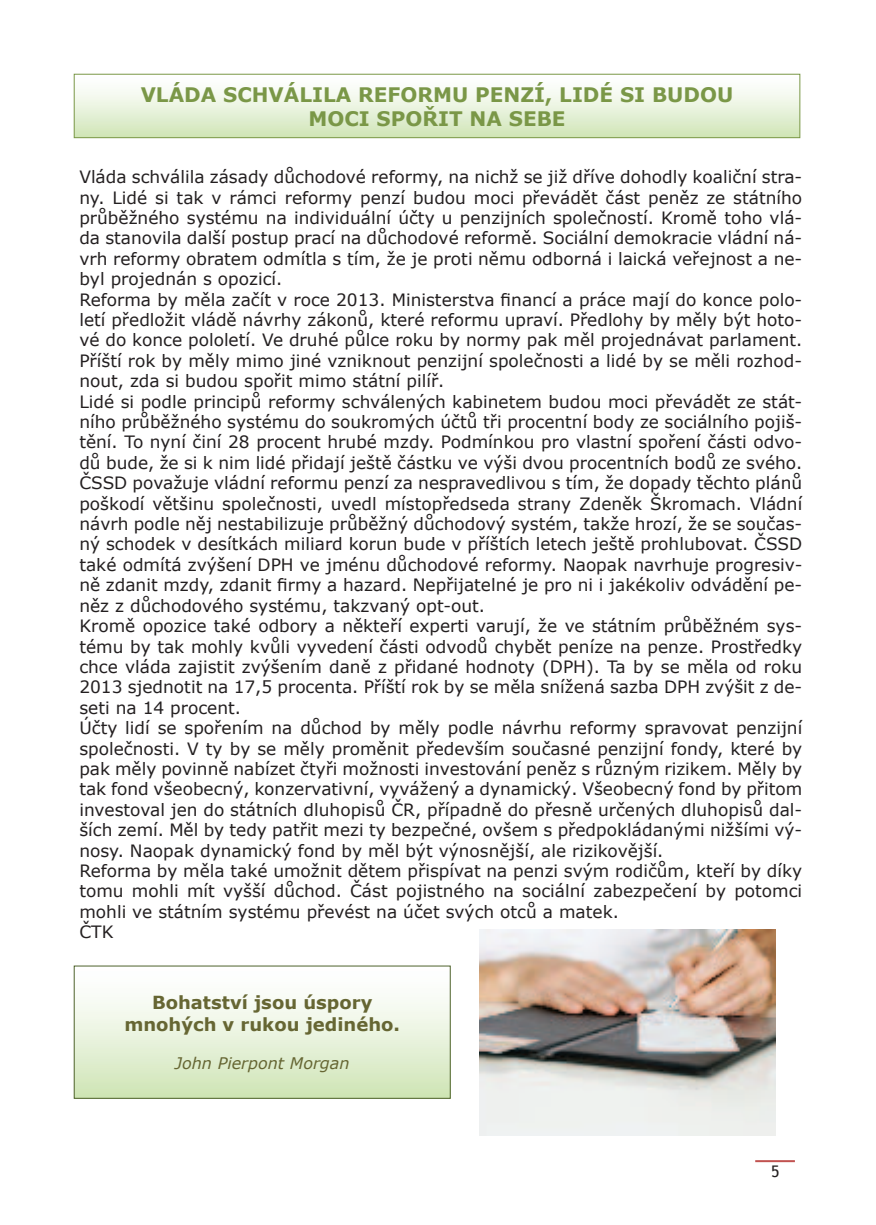
<style>
.page{position:relative;width:876px;height:1225px;background:#fff}
.page>*{position:absolute;margin:0;border:0;box-sizing:border-box;transform-origin:0 0}
.t1{font:700 20px/24px "Verdana";color:#7a9747;text-align:center}
.t2{font:700 18px/21.6px "Verdana";color:#663;text-align:center}
.t3{font:17px/20.4px "Verdana";color:#231f20}
.t4{font:italic 16px "Verdana";color:#663}
.t5{font:16px "Trebuchet MS";color:#231f20}
</style>
<div class="page">
<hr style="left:755px;top:1160px;width:40px;height:2px;background:#c15250">
<div style="left:74px;top:74px;width:726px;height:64px;background:linear-gradient(to bottom,#fff,#d2e6ba)"></div>
<div style="left:74px;top:74px;width:726px;height:64px;border:1px solid #7a9747"></div>
<img style="left:479px;top:929px;width:296px;height:206px">
<div style="left:74px;top:966px;width:376px;height:132px;background:linear-gradient(to bottom,#fff,#d1e6b9)"></div>
<p class="t1" style="left:141px;top:82px;width:594px">VLÁDA SCHVÁLILA REFORMU PENZÍ, LIDÉ SI BUDOU<br>MOCI SPOŘIT NA SEBE</p>
<p class="t3" style="left:79px;top:166px;width:724px">Vláda schválila zásady důchodové reformy, na nichž se již dříve dohodly koaliční stra&shy;ny. Lidé si tak v rámci reformy penzí budou moci převádět část peněz ze státního průběžného systému na individuální účty u penzijních společností. Kromě toho vlá&shy;da stanovila další postup prací na důchodové reformě. Sociální demokracie vládní ná&shy;vrh reformy obratem odmítla s tím, že je proti němu odborná i laická veřejnost a ne&shy;byl projednán s opozicí.<br>Reforma by měla začít v roce 2013. Ministerstva financí a práce mají do konce polo&shy;letí předložit vládě návrhy zákonů, které reformu upraví. Předlohy by měly být hoto&shy;vé do konce pololetí. Ve druhé půlce roku by normy pak měl projednávat parlament.<br>Příští rok by měly mimo jiné vzniknout penzijní společnosti a lidé by se měli rozhod&shy;nout, zda si budou spořit mimo státní pilíř.<br>Lidé si podle principů reformy schválených kabinetem budou moci převádět ze stát&shy;ního průběžného systému do soukromých účtů tři procentní body ze sociálního pojiš&shy;tění. To nyní činí 28 procent hrubé mzdy. Podmínkou pro vlastní spoření části odvo&shy;dů bude, že si k nim lidé přidají ještě částku ve výši dvou procentních bodů ze svého.<br>ČSSD považuje vládní reformu penzí za nespravedlivou s tím, že dopady těchto plánů poškodí většinu společnosti, uvedl místopředseda strany Zdeněk Škromach. Vládní návrh podle něj nestabilizuje průběžný důchodový systém, takže hrozí, že se součas&shy;ný schodek v desítkách miliard korun bude v příštích letech ještě prohlubovat. ČSSD také odmítá zvýšení DPH ve jménu důchodové reformy. Naopak navrhuje progresiv&shy;ně zdanit mzdy, zdanit firmy a hazard. Nepřijatelné je pro ni i jakékoliv odvádění pe&shy;něz z důchodového systému, takzvaný opt-out.<br>Kromě opozice také odbory a někteří experti varují, že ve státním průběžném sys&shy;tému by tak mohly kvůli vyvedení části odvodů chybět peníze na penze. Prostředky chce vláda zajistit zvýšením daně z přidané hodnoty (DPH). Ta by se měla od roku 2013 sjednotit na 17,5 procenta. Příští rok by se měla snížená sazba DPH zvýšit z de&shy;seti na 14 procent.<br>Účty lidí se spořením na důchod by měly podle návrhu reformy spravovat penzijní společnosti. V ty by se měly proměnit především současné penzijní fondy, které by pak měly povinně nabízet čtyři možnosti investování peněz s různým rizikem. Měly by tak fond všeobecný, konzervativní, vyvážený a dynamický. Všeobecný fond by přitom investoval jen do státních dluhopisů ČR, případně do přesně určených dluhopisů dal&shy;ších zemí. Měl by tedy patřit mezi ty bezpečné, ovšem s předpokládanými nižšími vý&shy;nosy. Naopak dynamický fond by měl být výnosnější, ale rizikovější.<br>Reforma by měla také umožnit dětem přispívat na penzi svým rodičům, kteří by díky tomu mohli mít vyšší důchod. Část pojistného na sociální zabezpečení by potomci mohli ve státním systému převést na účet svých otců a matek.<br>ČTK</p>
<p class="t2" style="left:124px;top:991px;width:277px">Bohatství jsou úspory mnohých v rukou jediného.</p>
<p class="t4" style="left:175px;top:1053px;width:176px">John Pierpont Morgan</p>
<p class="t5" style="left:771px;top:1162px;width:10px">5</p>
</div>
